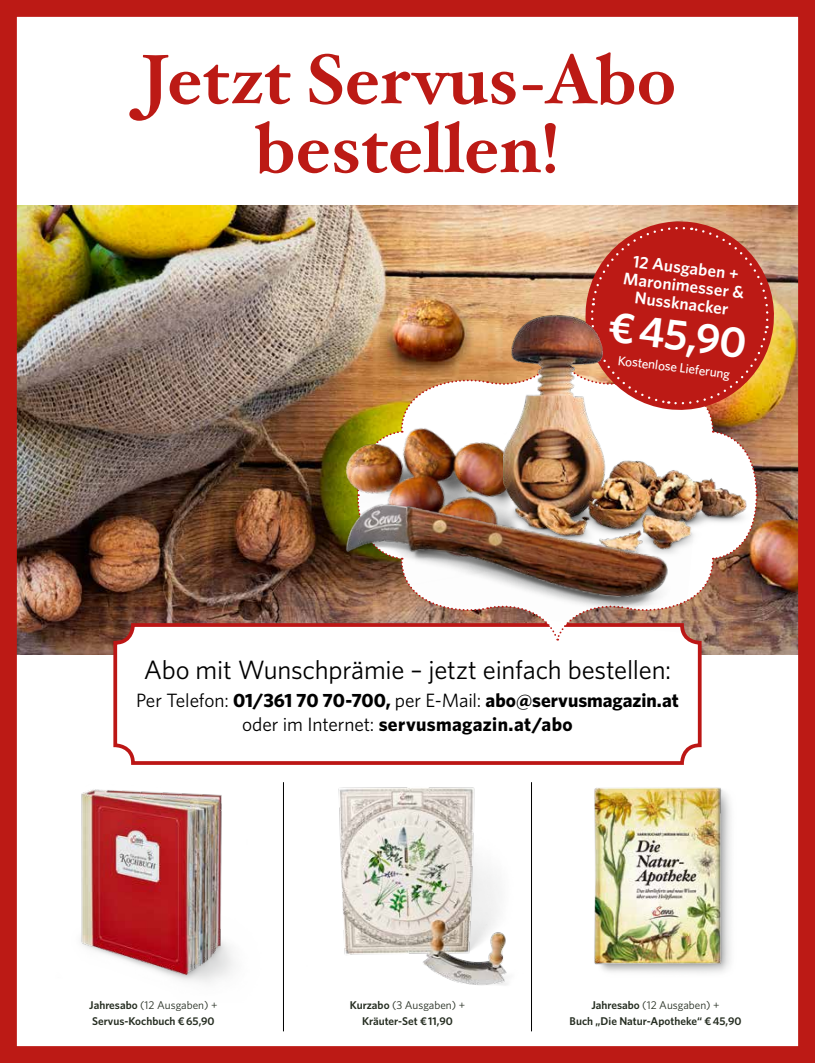
<style>
.page{position:relative;width:815px;height:1063px;background:#fff}
.page>*{position:absolute;margin:0;border:0;box-sizing:border-box;transform-origin:0 0}
.t1{font:700 70px/68.8px "Hoefler Txt";color:#bc1a15;text-align:center}
.t2{font:600 43.25px "Whitney";color:#fff}
.t3{font:26.5px "Whitney";letter-spacing:-.01em;color:#000}
.t4{font:700 19.25px/24.1px "Whitney";color:#000;text-align:center}
.t5{font:600 17px/18.1px "Whitney";color:#fff;text-align:center}
.t6{font:500 13.25px "Whitney";color:#fff}
.t7{font:600 11.25px/16.2px "Whitney";color:#252d21;text-align:center}
.s1{font-weight:400}
</style>
<div class="page">
<img style="left:0;top:0;width:815px;height:1063px">
<img style="left:327px;top:475px;width:369px;height:158px">
<img style="left:330px;top:479px;width:364px;height:157px">
<h1 class="t1" style="left:139px;top:41px;width:539px">Jetzt Servus-Abo bestellen!</h1>
<h3 class="t5" style="left:627px;top:251px;width:123px;rotate:7deg">12 Ausgaben +<br>Maronimesser &amp;<br>Nussknacker</h3>
<h2 class="t2" style="left:612px;top:298px;width:140px;rotate:7deg">€ 45,90</h2>
<p class="t6" style="left:619px;top:351px;width:115px;rotate:7deg">Kostenlose Lieferung</p>
<h3 class="t3" style="left:144px;top:652px;width:529px">Abo mit Wunschprämie – jetzt einfach bestellen:</h3>
<h3 class="t4" style="left:136px;top:687px;width:544px"><span class="s1">Per Telefon:</span> 01/361 70 70-700, <span class="s1">per E-Mail:</span> abo@servusmagazin.at <span class="s1">oder im Internet:</span> servusmagazin.at/abo</h3>
<p class="t7" style="left:89px;top:997px;width:130px;text-align:left">Jahresabo <span class="s1">(12 Ausgaben) +<br></span>Servus-Kochbuch € 65,90</p>
<p class="t7" style="left:350px;top:997px;width:117px">Kurzabo <span class="s1">(3 Ausgaben) +<br></span>Kräuter-Set € 11,90</p>
<p class="t7" style="left:570px;top:997px;width:173px">Jahresabo <span class="s1">(12 Ausgaben) +<br></span>Buch „Die Natur-Apotheke“ € 45,90</p>
</div>
